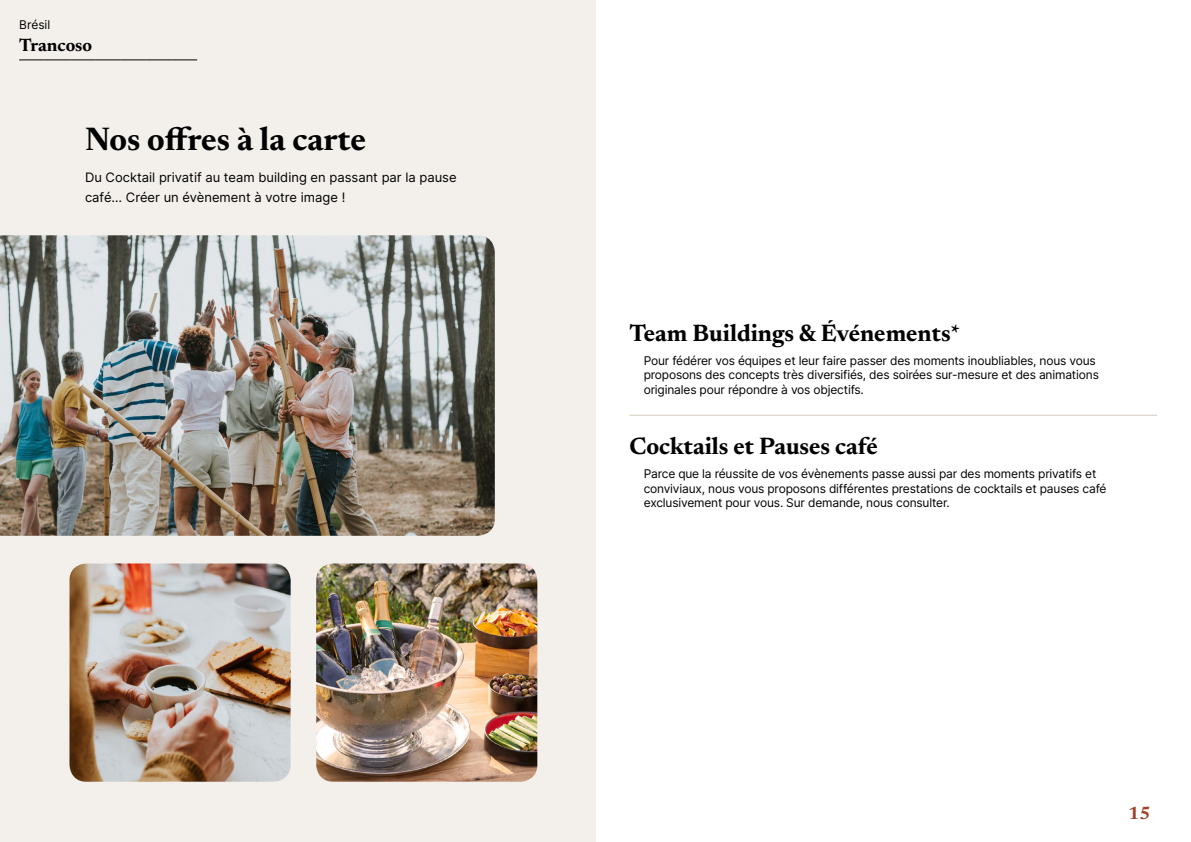
<style>
.page{position:relative;width:1191px;height:842px;background:#fff}
.page>*{position:absolute;margin:0;border:0;box-sizing:border-box;transform-origin:0 0}
.t1{font:700 33px "Newsreader 24 pt";color:#000}
.t2{font:700 24px "Newsreader 24 pt";color:#000}
.t3{font:700 18px "Newsreader 24 pt";color:#000}
.t4{font:700 18px "Newsreader 24 pt";color:#9d432c}
.t5{font:13px/20px "Inter";color:#000}
.t6{font:12px/14.4px "Inter";letter-spacing:-.015em;color:#000}
</style>
<div class="page">
<div style="left:0;top:0;width:595px;height:842px;background:#f3f0ec"></div>
<img style="left:0;top:235px;width:495px;height:301px">
<img style="left:69px;top:563px;width:222px;height:219px">
<img style="left:316px;top:563px;width:221px;height:219px">
<svg style="left:20px;top:60px;width:177px;height:1px"></svg>
<hr style="left:629px;top:415px;width:528px;height:1px;background:#d7cdc1">
<p class="t6" style="left:19px;top:17px;width:33px">Brésil</p>
<h3 class="t3" style="left:19px;top:32px;width:74px">Trancoso</h3>
<h1 class="t1" style="left:85px;top:115px;width:282px">Nos offres à la carte</h1>
<p class="t5" style="left:85px;top:167px;width:373px">Du Cocktail privatif au team building en passant par la pause café… Créer un évènement à votre image !</p>
<h2 class="t2" style="left:629px;top:316px;width:332px">Team Buildings &amp; Événements*</h2>
<p class="t6" style="left:643px;top:353px;width:457px">Pour fédérer vos équipes et leur faire passer des moments inoubliables, nous vous proposons des concepts très diversifiés, des soirées sur-mesure et des animations originales pour répondre à vos objectifs.</p>
<h2 class="t2" style="left:629px;top:429px;width:250px">Cocktails et Pauses café</h2>
<p class="t6" style="left:643px;top:466px;width:464px">Parce que la réussite de vos évènements passe aussi par des moments privatifs et conviviaux, nous vous proposons différentes prestations de cocktails et pauses café exclusivement pour vous. Sur demande, nous consulter.</p>
<h3 class="t4" style="left:1128px;top:800px;width:24px">15</h3>
</div>
